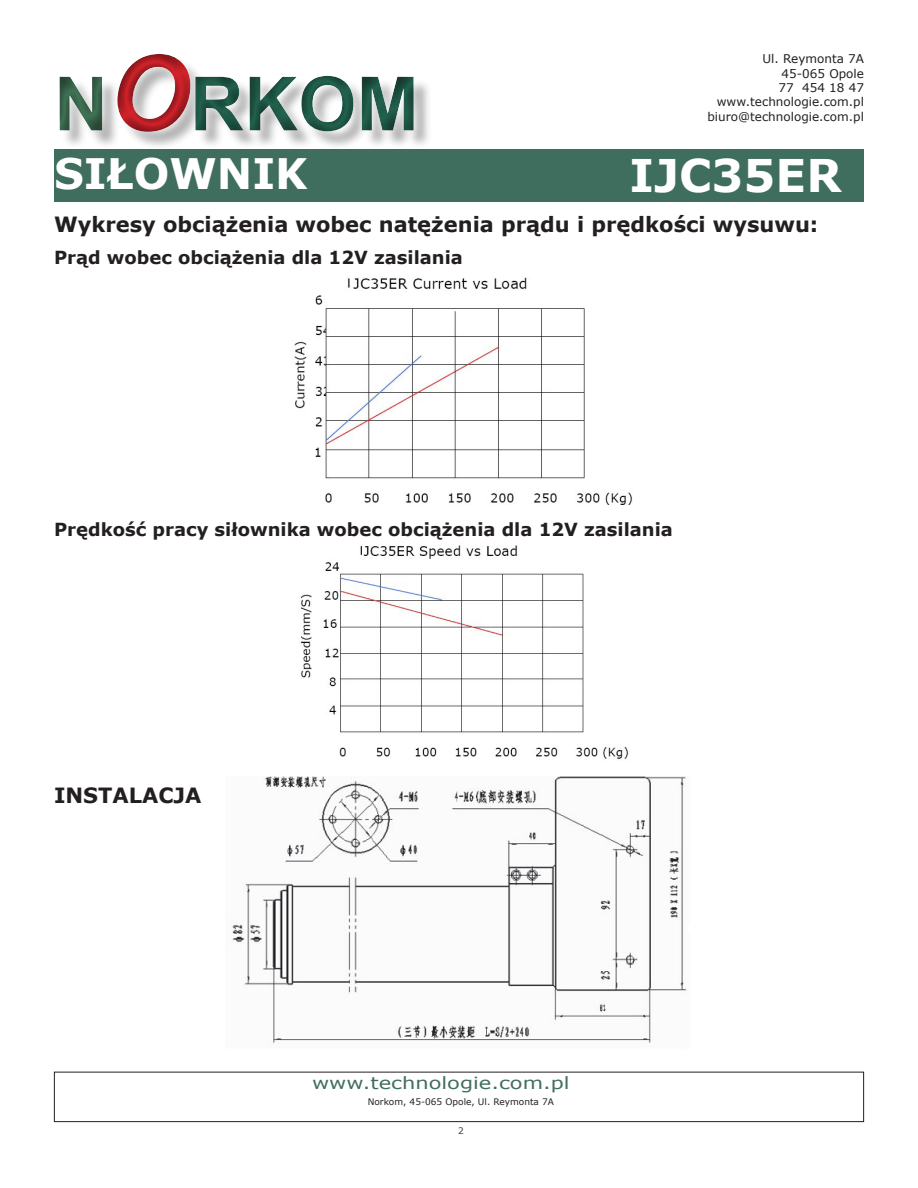
<style>
.page{position:relative;width:918px;height:1188px;background:#fff}
.page>*{position:absolute;margin:0;border:0;box-sizing:border-box;transform-origin:0 0}
.t1{font:700 75px "Arial";color:#22624e}
.t2{font:700 45px "Verdana";color:#fff}
.t3{font:700 42px "Verdana";color:#fff}
.t4{font:700 21px "Verdana";color:#231f20}
.t5{font:700 18px "Verdana";color:#231f20}
.t6{font:16.8px "Verdana";color:#406e5e;scale:1.25 1}
.t7{font:12px "Verdana";color:#231f20}
.t8{font:9px "Verdana";color:#231f20}
.t9{font:9px "Verdana";color:#3e3e3f}
.s1{color:#407255}
.s2{font-style:italic;font-size:105px;color:#d1232a}
</style>
<div class="page">
<div style="left:6px;top:25px;width:563px;height:145px;background:#231f20;opacity:.5"></div>
<div style="left:54px;top:149px;width:810px;height:53px;background:#406e5e"></div>
<div style="left:54px;top:1072px;width:810px;height:50px;border:1px solid #231f20"></div>
<img style="left:294px;top:277px;width:339px;height:228px">
<img style="left:300px;top:545px;width:329px;height:214px">
<img style="left:232px;top:776px;width:455px;height:267px">
<h1 class="t1" style="left:54px;top:55px;width:366px"><span class="s1">N</span><span class="s2">O</span>RKOM</h1>
<p class="t7" style="left:763px;top:51px;width:103px">Ul. Reymonta 7A</p>
<p class="t7" style="left:782px;top:66px;width:84px">45-065 Opole</p>
<p class="t7" style="left:778px;top:80px;width:87px">77 454 18 47</p>
<p class="t7" style="left:717px;top:94px;width:149px">www.technologie.com.pl</p>
<p class="t7" style="left:707px;top:109px;width:158px">biuro@technologie.com.pl</p>
<p class="t3" style="left:54px;top:146px;width:255px">SIŁOWNIK</p>
<p class="t2" style="left:630px;top:146px;width:214px">IJC35ER</p>
<p class="t4" style="left:54px;top:211px;width:766px">Wykresy obciążenia wobec natężenia prądu i prędkości wysuwu:</p>
<p class="t5" style="left:54px;top:246px;width:410px">Prąd wobec obciążenia dla 12V zasilania</p>
<p class="t5" style="left:54px;top:518px;width:620px">Prędkość pracy siłownika wobec obciążenia dla 12V zasilania</p>
<p class="t4" style="left:54px;top:781px;width:149px">INSTALACJA</p>
<p class="t6" style="left:312px;top:1072px;width:208px">www.technologie.com.pl</p>
<p class="t8" style="left:368px;top:1095px;width:188px">Norkom, 45-065 Opole, Ul. Reymonta 7A</p>
<p class="t9" style="left:458px;top:1125px;width:7px">2</p>
</div>
